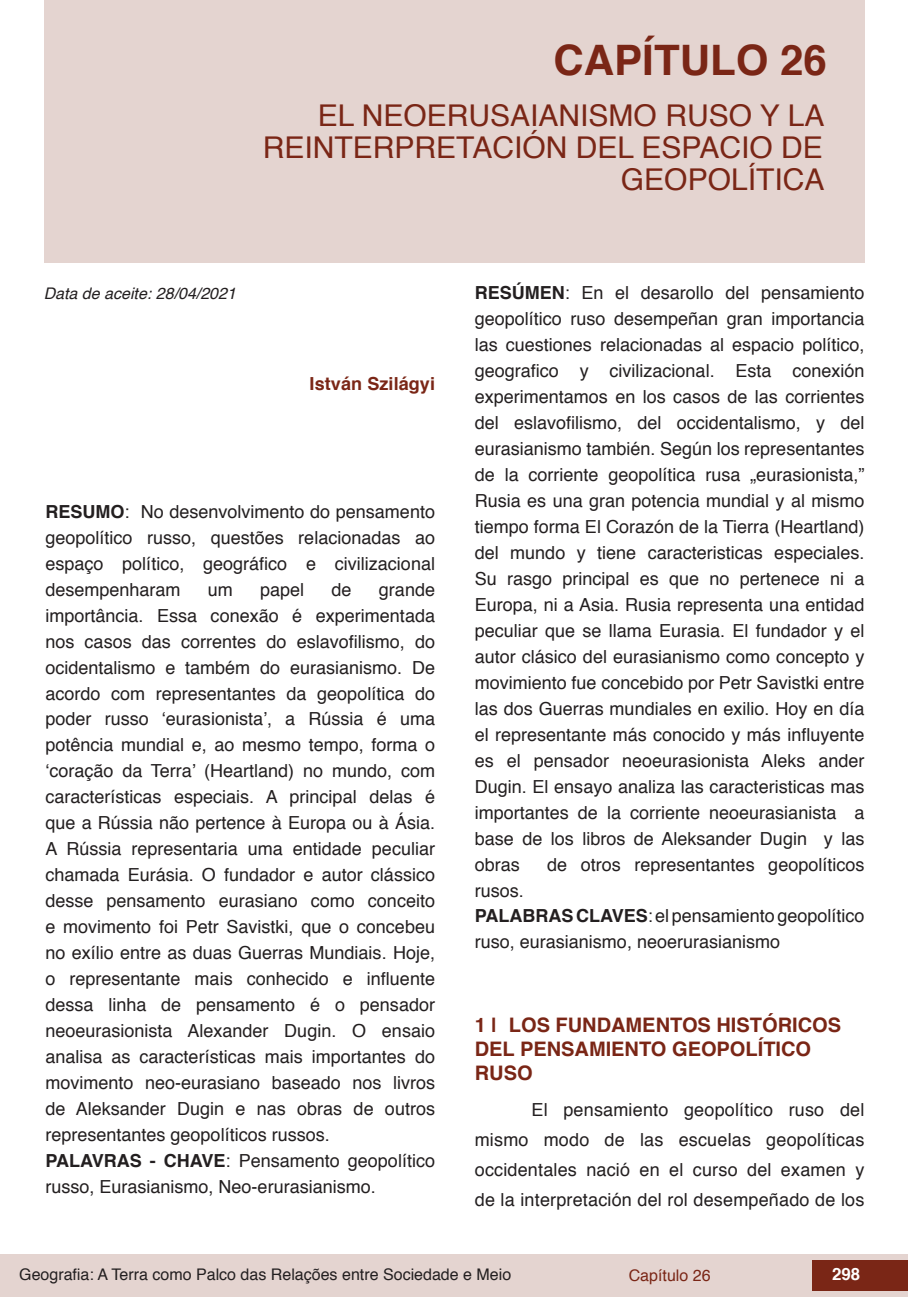
<style>
.page{position:relative;width:908px;height:1304px;background:#fff}
.page>*{position:absolute;margin:0;border:0;box-sizing:border-box;transform-origin:0 0}
.t1{font:700 42px "Helvetica";color:#7a2616}
.t2{font:30px/32px "Helvetica";color:#7a2616;text-align:right}
.t3{font:700 20px/24px "Helvetica";color:#7a2616}
.t4{font:18px/26px "Helvetica";color:#231f20;text-align:justify}
.t5{font:700 18px "Helvetica";letter-spacing:.005em;color:#7a2616}
.t6{font:700 16.8px "Helvetica";color:#fff}
.t7{font:16px "Helvetica";color:#231f20}
.t8{font:italic 16px "Helvetica";color:#231f20}
.t9{font:16px "Helvetica";color:#7a2616}
.s1{font-weight:700}
</style>
<div class="page">
<div style="left:0;top:1254px;width:906px;height:43px;background:#e4d4d0"></div>
<div style="left:812px;top:1261px;width:95px;height:30px;background:#7a2616"></div>
<div style="left:44px;top:0;width:819px;height:263px;background:#e4d4d0"></div>
<h1 class="t1" style="left:553px;top:26px;width:275px">CAPÍTULO 26</h1>
<h2 class="t2" style="left:262px;top:101px;width:563px">EL NEOERUSAIANISMO RUSO Y LA<br>REINTERPRETACIÓN DEL ESPACIO DE<br>GEOPOLÍTICA</h2>
<p class="t8" style="left:44px;top:280px;width:194px">Data de aceite: 28/04/2021</p>
<p class="t5" style="left:309px;top:369px;width:127px">István Szilágyi</p>
<p class="t4" style="left:45px;top:499px;width:391px"><span class="s1">RESUMO</span>: No desenvolvimento do pensamento geopolítico russo, questões relacionadas ao espaço político, geográfico e civilizacional desempenharam</p>
<p class="t4" style="left:45px;top:577px;width:391px;text-align:left;text-indent:333px">grande importância. Essa conexão é experimentada nos casos das correntes do eslavofilismo, do ocidentalismo e também do eurasianismo. De acordo com representantes da geopolítica do poder russo ‘eurasionista’, a Rússia é uma potência mundial e, ao mesmo tempo, forma o ‘coração da Terra’ (Heartland) no mundo, com características especiais. A principal delas é que a Rússia não pertence à Europa ou à Ásia.<br>A Rússia representaria uma entidade peculiar chamada Eurásia. O fundador e autor clássico desse pensamento eurasiano como conceito e movimento foi Petr Savistki, que o concebeu no exílio entre as duas Guerras Mundiais. Hoje, o representante mais conhecido e influente dessa linha de pensamento é o pensador neoeurasionista Alexander Dugin. O ensaio analisa as características mais importantes do movimento neo-eurasiano baseado nos livros de Aleksander Dugin e nas obras de outros representantes geopolíticos russos.<br><span class="s1">PALAVRAS - CHAVE</span>: Pensamento geopolítico russo, Eurasianismo, Neo-erurasianismo.</p>
<p class="t4" style="left:208px;top:577px;width:27px">um</p>
<p class="t4" style="left:260px;top:577px;width:46px">papel</p>
<p class="t4" style="left:331px;top:577px;width:22px">de</p>
<p class="t4" style="left:474px;top:280px;width:391px"><span class="s1">RESÚMEN</span>: En el desarollo del pensamiento geopolítico ruso desempeñan gran importancia las cuestiones relacionadas al espacio político, geografico y civilizacional. Esta conexión experimentamos en los casos de las corrientes del eslavofilismo, del occidentalismo, y del eurasianismo también. Según los representantes de la corriente geopolítica rusa „eurasionista,” Rusia es una gran potencia mundial y al mismo tiempo forma El Corazón de la Tierra (Heartland) del mundo y tiene caracteristicas especiales.<br>Su rasgo principal es que no pertenece ni a Europa, ni a Asia. Rusia representa una entidad peculiar que se llama Eurasia. El fundador y el autor clásico del eurasianismo como concepto y movimiento fue concebido por Petr Savistki entre las dos Guerras mundiales en exilio. Hoy en día el representante más conocido y más influyente es el pensador neoeurasionista Aleks ander Dugin. El ensayo analiza las caracteristicas mas importantes de la corriente neoeurasianista a base de los libros de Aleksander Dugin y las obras</p>
<p class="t4" style="left:547px;top:852px;width:319px">de otros representantes geopolíticos</p>
<p class="t4" style="left:474px;top:878px;width:391px;text-align:left">rusos.<br><span class="s1">PALABRAS CLAVES</span>: el pensamiento geopolítico ruso, eurasianismo, neoerurasianismo</p>
<p class="t3" style="left:474px;top:1013px;width:367px">1 | LOS FUNDAMENTOS HISTÓRICOS<br>DEL PENSAMIENTO GEOPOLÍTICO<br>RUSO</p>
<p class="t4" style="left:474px;top:1095px;width:391px;line-height:30px;text-indent:57px">El pensamiento geopolítico ruso del mismo modo de las escuelas geopolíticas occidentales nació en el curso del examen y de la interpretación del rol desempeñado de los</p>
<p class="t7" style="left:19px;top:1262px;width:493px">Geografia: A Terra como Palco das Relações entre Sociedade e Meio</p>
<p class="t9" style="left:628px;top:1263px;width:83px">Capítulo 26</p>
<p class="t6" style="left:831px;top:1261px;width:30px">298</p>
</div>
